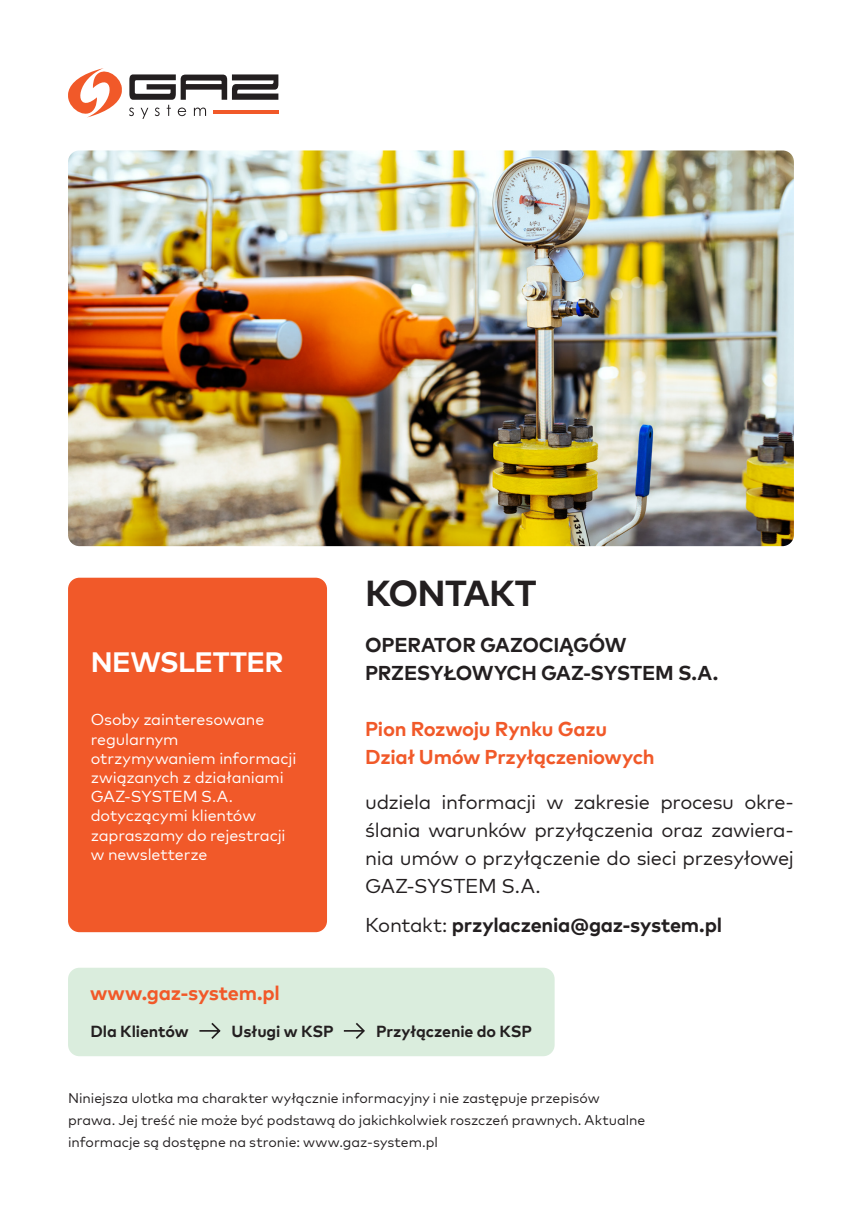
<style>
.page{position:relative;width:862px;height:1214px;background:#fff}
.page>*{position:absolute;margin:0;border:0;box-sizing:border-box;transform-origin:0 0}
.Tytuł_mały{font:700 36px "Mark Pro";letter-spacing:-.02em;color:#231f20}
.Tytuł_mały-2{font:700 28px "Mark Pro";letter-spacing:-.015em;color:#fff}
.text{font:20px/28px "Mark Pro";letter-spacing:-.015em;color:#231f20;text-align:justify}
.text-2{font:700 20px/28px "Mark Pro";letter-spacing:-.015em;color:#231f20}
.text-3{font:700 20px/28px "Mark Pro";letter-spacing:-.015em;color:#f15929}
.text-4{font:16px/19.2px "Mark Pro";letter-spacing:-.01em;color:#fff}
.text-5{font:700 16px "Mark Pro";letter-spacing:-.005em;color:#231f20}
.text-6{font:14px/22px "Mark Pro";color:#231f20}
.s1{font-weight:400}
</style>
<div class="page">
<img style="left:68px;top:150px;width:726px;height:396px">
<svg style="left:129px;top:74px;width:149px;height:45px"></svg>
<svg style="left:68px;top:68px;width:54px;height:50px"></svg>
<hr style="left:213px;top:110px;width:65px;height:3px;background:#f15929">
<div style="left:68px;top:577px;width:259px;height:355px;background:#f15929;border-radius:11px"></div>
<div style="left:68px;top:967px;width:486px;height:89px;background:#daeddd;border-radius:11px"></div>
<svg style="left:199px;top:1022px;width:22px;height:17px"></svg>
<svg style="left:343px;top:1023px;width:22px;height:16px"></svg>
<p class="Tytuł_mały-2" style="left:91px;top:641px;width:194px">NEWSLETTER</p>
<p class="text-4" style="left:91px;top:708px;width:207px">Osoby zainteresowane regularnym otrzymywaniem informacji związanych z działaniami<br>GAZ-SYSTEM S.A. dotyczącymi klientów zapraszamy do rejestracji w newsletterze</p>
<p class="Tytuł_mały" style="left:365px;top:566px;width:173px">KONTAKT</p>
<p class="text-2" style="left:365px;top:628px;width:355px">OPERATOR GAZOCIĄGÓW<br>PRZESYŁOWYCH GAZ-SYSTEM S.A.</p>
<p class="text-3" style="left:365px;top:712px;width:291px">Pion Rozwoju Rynku Gazu<br>Dział Umów Przyłączeniowych</p>
<p class="text" style="left:365px;top:786px;width:430px">udziela informacji w zakresie procesu okre&shy;ślania warunków przyłączenia oraz zawiera&shy;nia umów o przyłączenie do sieci przesyłowej GAZ-SYSTEM S.A.</p>
<p class="text-2" style="left:365px;top:909px;width:358px"><span class="s1">Kontakt:</span> przylaczenia@gaz-system.pl</p>
<p class="text-3" style="left:90px;top:977px;width:191px">www.gaz-system.pl</p>
<p class="text-5" style="left:90px;top:1019px;width:100px">Dla Klientów</p>
<p class="text-5" style="left:232px;top:1019px;width:104px">Usługi w KSP</p>
<p class="text-5" style="left:376px;top:1019px;width:158px">Przyłączenie do KSP</p>
<p class="text-6" style="left:68px;top:1085px;width:579px">Niniejsza ulotka ma charakter wyłącznie informacyjny i nie zastępuje przepisów prawa. Jej treść nie może być podstawą do jakichkolwiek roszczeń prawnych. Aktualne informacje są dostępne na stronie: www.gaz-system.pl</p>
</div>
